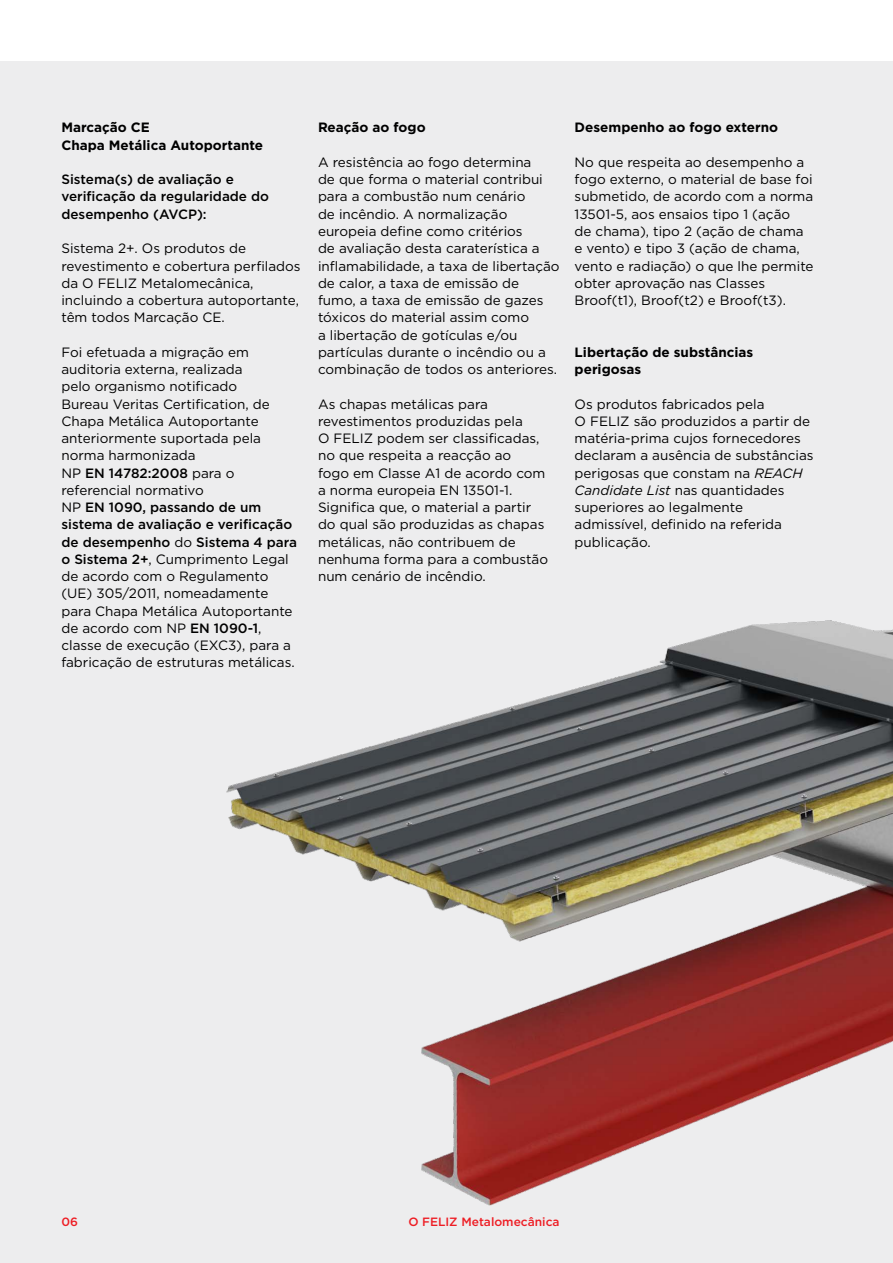
<style>
.page{position:relative;width:893px;height:1263px;background:#fff}
.page>*{position:absolute;margin:0;border:0;box-sizing:border-box;transform-origin:0 0}
.t1{font:13.5px/17.2px "Gotham";color:#000}
.t2{font:700 13.5px/17.2px "Gotham";color:#000}
.t3{font:500 13.5px/17.2px "Gotham";color:#000}
.t4{font:500 12px "Gotham";color:#ed1d24}
.s1{font-weight:500}
.s2{font-style:italic}
</style>
<div class="page">
<div style="left:0;top:61px;width:893px;height:1202px;background:#ededee"></div>
<img style="left:226px;top:620px;width:667px;height:585px">
<p class="t2" style="left:61px;top:119px;width:203px">Marcação CE<br>Chapa Metálica Autoportante</p>
<p class="t3" style="left:61px;top:171px;width:209px">Sistema(s) de avaliação e verificação da regularidade do desempenho (AVCP):</p>
<p class="t1" style="left:61px;top:240px;width:241px">Sistema 2+. Os produtos de revestimento e cobertura perfilados da O FELIZ Metalomecânica, incluindo a cobertura autoportante, têm todos Marcação CE.</p>
<p class="t1" style="left:61px;top:343px;width:237px">Foi efetuada a migração em auditoria externa, realizada<br>pelo organismo notificado<br>Bureau Veritas Certification, de<br>Chapa Metálica Autoportante anteriormente suportada pela norma harmonizada<br>NP <span class="s1">EN 14782:2008</span> para o referencial normativo<br>NP <span class="s1">EN 1090, passando de um sistema de avaliação e verificação de desempenho</span> do <span class="s1">Sistema 4 para o Sistema 2+</span>, Cumprimento Legal de acordo com o Regulamento (UE) 305/2011, nomeadamente para Chapa Metálica Autoportante de acordo com NP <span class="s1">EN 1090-1</span>, classe de execução (EXC3), para a fabricação de estruturas metálicas.</p>
<p class="t2" style="left:318px;top:119px;width:109px">Reação ao fogo</p>
<p class="t1" style="left:318px;top:153px;width:243px">A resistência ao fogo determina<br>de que forma o material contribui para a combustão num cenário<br>de incêndio. A normalização europeia define como critérios<br>de avaliação desta caraterística a inflamabilidade, a taxa de libertação de calor, a taxa de emissão de fumo, a taxa de emissão de gazes tóxicos do material assim como<br>a libertação de gotículas e/ou partículas durante o incêndio ou a combinação de todos os anteriores.</p>
<p class="t1" style="left:318px;top:395px;width:232px">As chapas metálicas para revestimentos produzidas pela<br>O FELIZ podem ser classificadas, no que respeita a reacção ao<br>fogo em Classe A1 de acordo com a norma europeia EN 13501-1.<br>Significa que, o material a partir do qual são produzidas as chapas metálicas, não contribuem de nenhuma forma para a combustão num cenário de incêndio.</p>
<p class="t2" style="left:575px;top:119px;width:205px">Desempenho ao fogo externo</p>
<p class="t1" style="left:575px;top:153px;width:240px">No que respeita ao desempenho a fogo externo, o material de base foi submetido, de acordo com a norma<br>13501-5, aos ensaios tipo 1 (ação<br>de chama), tipo 2 (ação de chama e vento) e tipo 3 (ação de chama, vento e radiação) o que lhe permite obter aprovação nas Classes<br>Broof(t1), Broof(t2) e Broof(t3).</p>
<p class="t2" style="left:575px;top:343px;width:180px">Libertação de substâncias perigosas</p>
<p class="t1" style="left:575px;top:395px;width:240px">Os produtos fabricados pela<br>O FELIZ são produzidos a partir de matéria-prima cujos fornecedores declaram a ausência de substâncias perigosas que constam na <span class="s2">REACH<br>Candidate List</span> nas quantidades superiores ao legalmente admissível, definido na referida publicação.</p>
<p class="t4" style="left:61px;top:1214px;width:18px">06</p>
<p class="t4" style="left:408px;top:1214px;width:153px">O FELIZ Metalomecânica</p>
</div>
